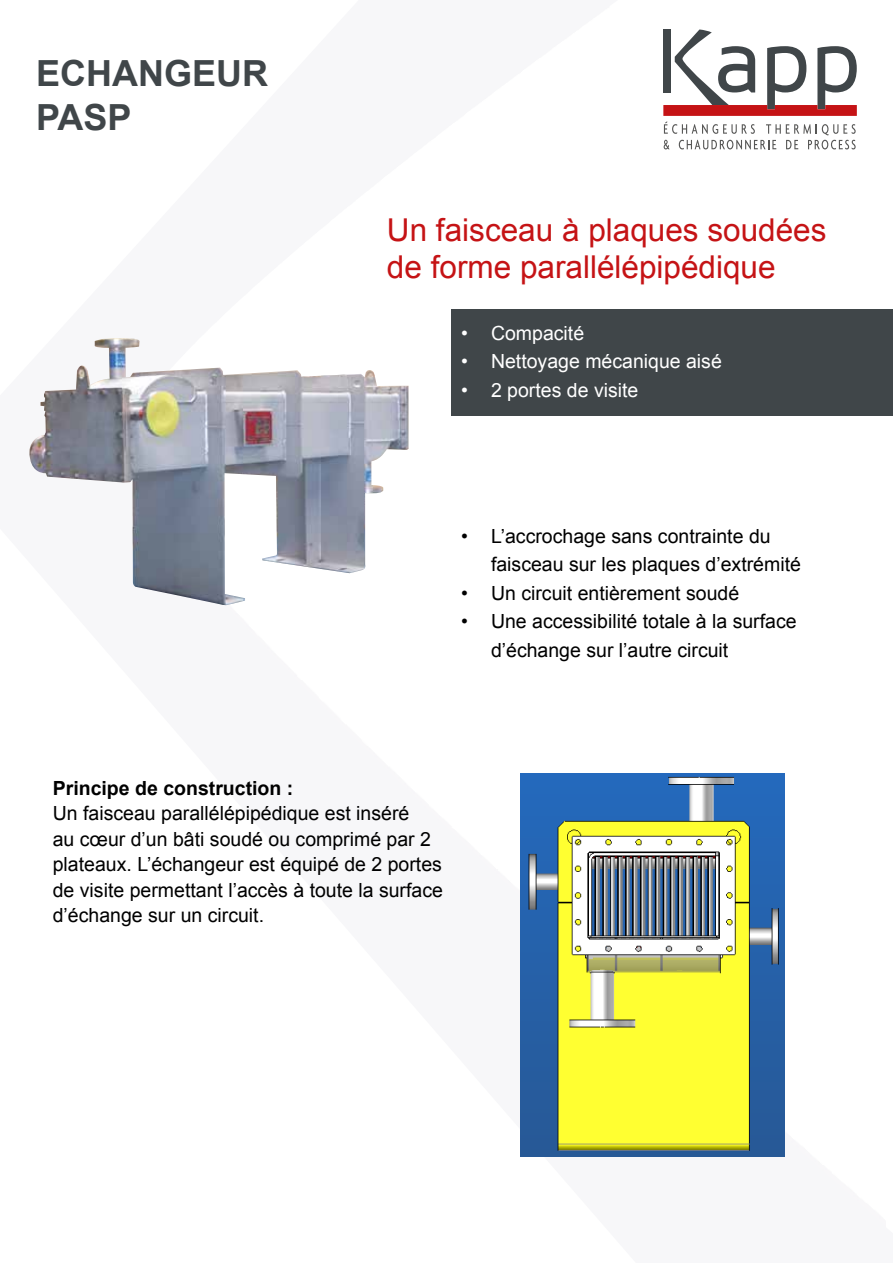
<style>
.page{position:relative;width:893px;height:1263px;background:#fff}
.page>*{position:absolute;margin:0;border:0;box-sizing:border-box;transform-origin:0 0}
.t1{font:700 36px/43.2px "Arial";color:#404649}
.t2{font:31.5px/37.8px "Arial";color:#c51315}
.t3{font:19.5px/25.5px "Arial";color:#000}
.t4{font:19.5px "Arial";color:#fff}
.t5{font:700 19.5px "Arial";color:#000}
</style>
<div class="page">
<svg style="left:663px;top:29px;width:194px;height:120px"></svg>
<img style="left:29px;top:338px;width:380px;height:267px">
<div style="left:452px;top:309px;width:441px;height:107px;background:#404649"></div>
<img style="left:520px;top:774px;width:265px;height:383px">
<h1 class="t1" style="left:36px;top:53px;width:233px">ECHANGEUR<br>PASP</h1>
<h2 class="t2" style="left:387px;top:211px;width:441px">Un faisceau à plaques soudées de forme parallélépipédique</h2>
<p class="t4" style="left:461px;top:320px;width:125px">• Compacité</p>
<p class="t4" style="left:461px;top:348px;width:262px">• Nettoyage mécanique aisé</p>
<p class="t4" style="left:461px;top:377px;width:179px">• 2 portes de visite</p>
<p class="t3" style="left:491px;top:522px;width:311px;line-height:28.5px;text-indent:-30px">• L’accrochage sans contrainte du faisceau sur les plaques d’extrémité</p>
<p class="t3" style="left:461px;top:580px;width:280px">• Un circuit entièrement soudé</p>
<p class="t3" style="left:491px;top:607px;width:307px;line-height:28.5px;text-indent:-30px">• Une accessibilité totale à la surface d’échange sur l’autre circuit</p>
<p class="t5" style="left:53px;top:775px;width:242px">Principe de construction :</p>
<p class="t3" style="left:53px;top:801px;width:392px">Un faisceau parallélépipédique est inséré<br>au cœur d’un bâti soudé ou comprimé par 2 plateaux. L’échangeur est équipé de 2 portes de visite permettant l’accès à toute la surface d’échange sur un circuit.</p>
</div>
